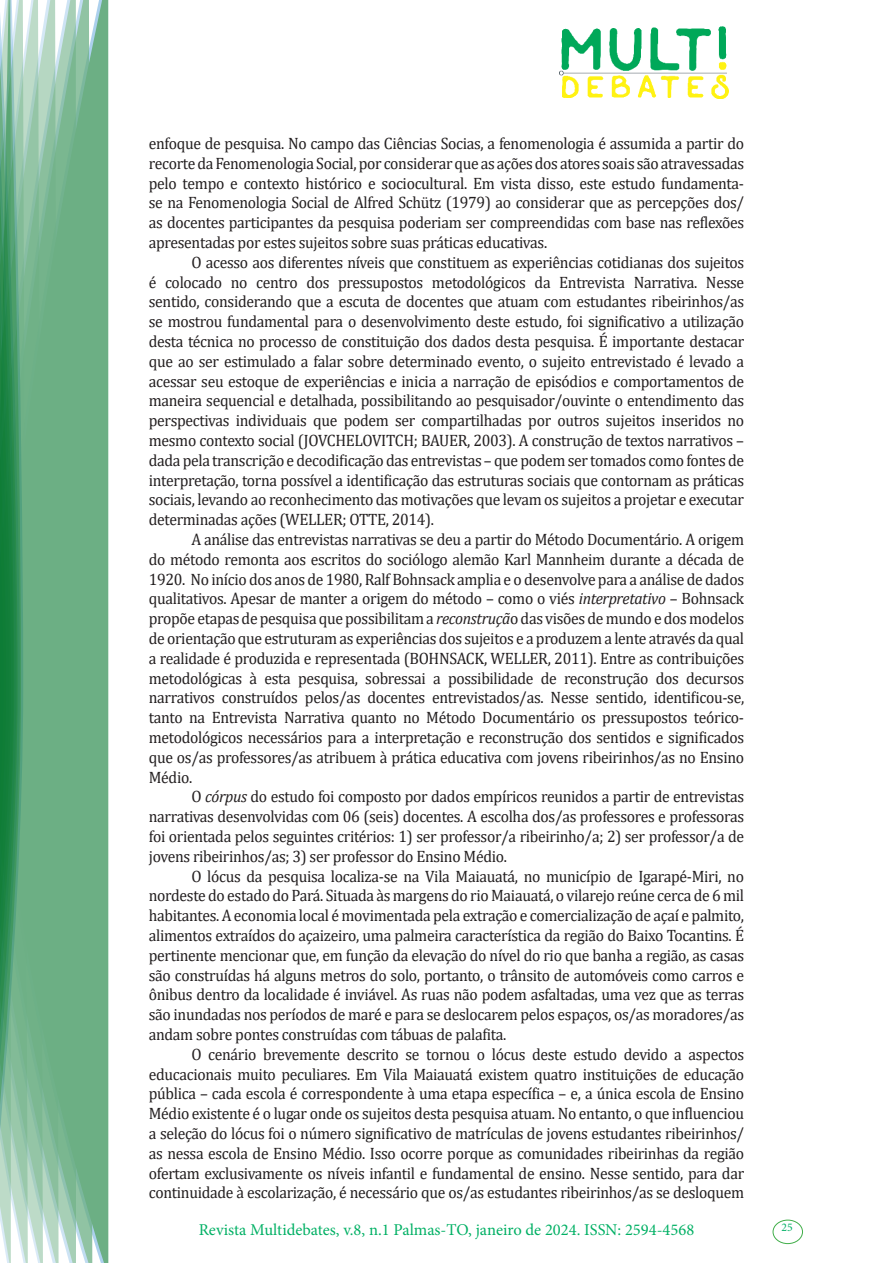
<style>
.page{position:relative;width:893px;height:1263px;background:#fff}
.page>*{position:absolute;margin:0;border:0;box-sizing:border-box;transform-origin:0 0}
.texto{font:16.5px/19.8px "Cambria";letter-spacing:-.02em;color:#231f20;text-align:justify;scale:.95 1}
.t1{font:16.5px "Minion Pro";color:#00b064}
.t2{font:11.7px "Minion Pro";color:#00b064}
.s1{font-style:italic}
</style>
<div class="page">
<img style="left:559px;top:26px;width:169px;height:72px">
<div style="left:95px;top:0;width:14px;height:1263px;background:#6caf84"></div>
<svg style="left:79px;top:0;width:16px;height:1263px;fill:#6caf84"></svg>
<svg style="left:62px;top:0;width:17px;height:1263px;fill:#6caf84"></svg>
<svg style="left:45px;top:0;width:17px;height:1263px;fill:#6caf84"></svg>
<svg style="left:30px;top:0;width:15px;height:1263px;fill:#6caf84"></svg>
<svg style="left:0;top:0;width:30px;height:1263px"></svg>
<div style="left:772px;top:1219px;width:31px;height:25px;border:1px solid #40ae49;border-radius:50%"></div>
<p class="texto" style="left:149px;top:133px;width:628px">enfoque de pesquisa. No campo das Ciências Socias, a fenomenologia é assumida a partir do recorte da Fenomenologia Social, por considerar que as ações dos atores soais são atravessadas pelo tempo e contexto histórico e sociocultural. Em vista disso, este estudo fundamenta&shy;se na Fenomenologia Social de Alfred Schütz (1979) ao considerar que as percepções dos/ as docentes participantes da pesquisa poderiam ser compreendidas com base nas reflexões apresentadas por estes sujeitos sobre suas práticas educativas.</p>
<p class="texto" style="left:149px;top:252px;width:628px;text-indent:43px">O acesso aos diferentes níveis que constituem as experiências cotidianas dos sujeitos é colocado no centro dos pressupostos metodológicos da Entrevista Narrativa. Nesse sentido, considerando que a escuta de docentes que atuam com estudantes ribeirinhos/as se mostrou fundamental para o desenvolvimento deste estudo, foi significativo a utilização desta técnica no processo de constituição dos dados desta pesquisa. É importante destacar que ao ser estimulado a falar sobre determinado evento, o sujeito entrevistado é levado a acessar seu estoque de experiências e inicia a narração de episódios e comportamentos de maneira sequencial e detalhada, possibilitando ao pesquisador/ouvinte o entendimento das perspectivas individuais que podem ser compartilhadas por outros sujeitos inseridos no mesmo contexto social (JOVCHELOVITCH; BAUER, 2003). A construção de textos narrativos – dada pela transcrição e decodificação das entrevistas – que podem ser tomados como fontes de interpretação, torna possível a identificação das estruturas sociais que contornam as práticas sociais, levando ao reconhecimento das motivações que levam os sujeitos a projetar e executar determinadas ações (WELLER; OTTE, 2014).</p>
<p class="texto" style="left:149px;top:529px;width:628px;text-indent:43px">A análise das entrevistas narrativas se deu a partir do Método Documentário. A origem do método remonta aos escritos do sociólogo alemão Karl Mannheim durante a década de 1920. No início dos anos de 1980, Ralf Bohnsack amplia e o desenvolve para a análise de dados qualitativos. Apesar de manter a origem do método – como o viés <span class="s1">interpretativo</span> – Bohnsack propõe etapas de pesquisa que possibilitam a <span class="s1">reconstruçã</span>o das visões de mundo e dos modelos de orientação que estruturam as experiências dos sujeitos e a produzem a lente através da qual a realidade é produzida e representada (BOHNSACK, WELLER, 2011). Entre as contribuições metodológicas à esta pesquisa, sobressai a possibilidade de reconstrução dos decursos narrativos construídos pelos/as docentes entrevistados/as. Nesse sentido, identificou-se, tanto na Entrevista Narrativa quanto no Método Documentário os pressupostos teórico&shy;metodológicos necessários para a interpretação e reconstrução dos sentidos e significados que os/as professores/as atribuem à prática educativa com jovens ribeirinhos/as no Ensino Médio.</p>
<p class="texto" style="left:149px;top:787px;width:628px;text-indent:43px">O <span class="s1">córpus</span> do estudo foi composto por dados empíricos reunidos a partir de entrevistas narrativas desenvolvidas com 06 (seis) docentes. A escolha dos/as professores e professoras foi orientada pelos seguintes critérios: 1) ser professor/a ribeirinho/a; 2) ser professor/a de jovens ribeirinhos/as; 3) ser professor do Ensino Médio.</p>
<p class="texto" style="left:149px;top:866px;width:628px;text-indent:43px">O lócus da pesquisa localiza-se na Vila Maiauatá, no município de Igarapé-Miri, no nordeste do estado do Pará. Situada às margens do rio Maiauatá, o vilarejo reúne cerca de 6 mil habitantes. A economia local é movimentada pela extração e comercialização de açaí e palmito, alimentos extraídos do açaizeiro, uma palmeira característica da região do Baixo Tocantins. É pertinente mencionar que, em função da elevação do nível do rio que banha a região, as casas são construídas há alguns metros do solo, portanto, o trânsito de automóveis como carros e ônibus dentro da localidade é inviável. As ruas não podem asfaltadas, uma vez que as terras são inundadas nos períodos de maré e para se deslocarem pelos espaços, os/as moradores/as andam sobre pontes construídas com tábuas de palafita.</p>
<p class="texto" style="left:149px;top:1044px;width:628px;text-indent:43px">O cenário brevemente descrito se tornou o lócus deste estudo devido a aspectos educacionais muito peculiares. Em Vila Maiauatá existem quatro instituições de educação pública – cada escola é correspondente à uma etapa específica – e, a única escola de Ensino Médio existente é o lugar onde os sujeitos desta pesquisa atuam. No entanto, o que influenciou a seleção do lócus foi o número significativo de matrículas de jovens estudantes ribeirinhos/ as nessa escola de Ensino Médio. Isso ocorre porque as comunidades ribeirinhas da região ofertam exclusivamente os níveis infantil e fundamental de ensino. Nesse sentido, para dar continuidade à escolarização, é necessário que os/as estudantes ribeirinhos/as se desloquem</p>
<p class="t1" style="left:199px;top:1218px;width:497px">Revista Multidebates, v.8, n.1 Palmas-TO, janeiro de 2024. ISSN: 2594-4568</p>
<p class="t2" style="left:781px;top:1219px;width:13px">25</p>
</div>
